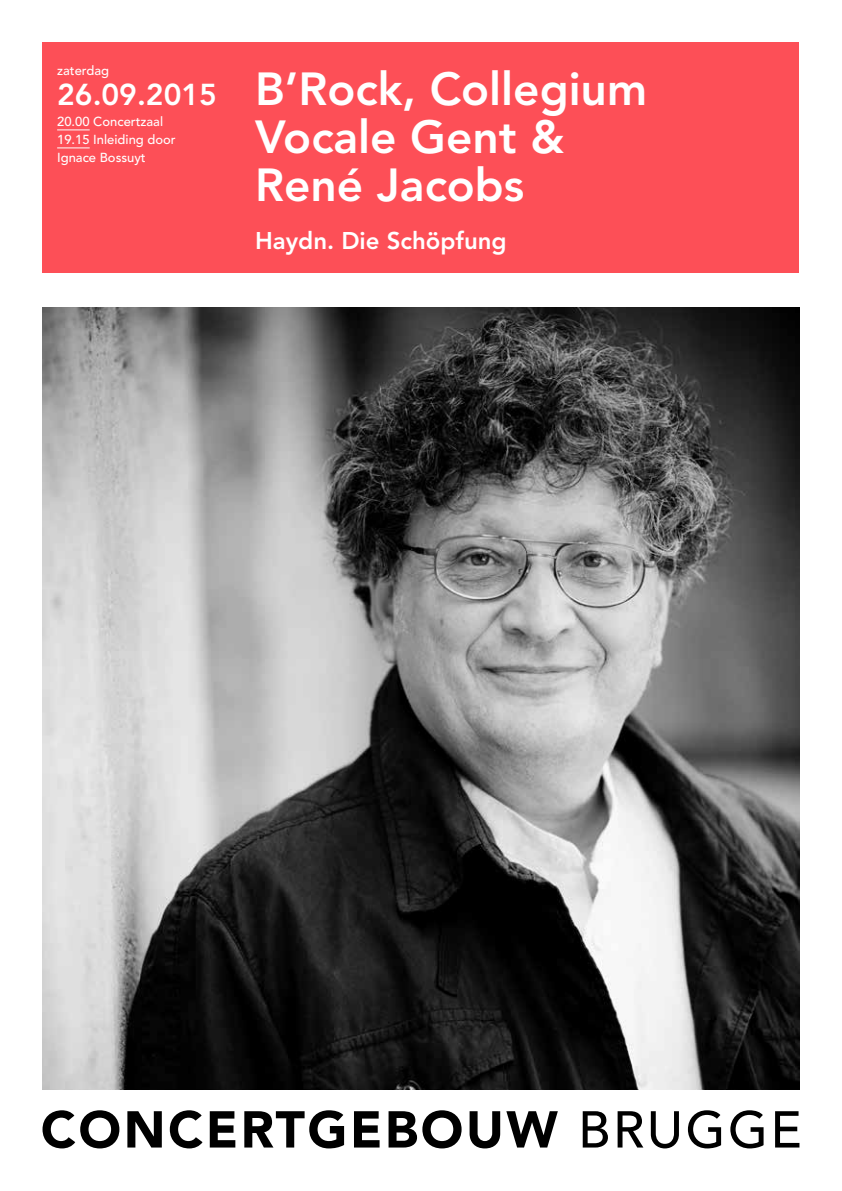
<style>
.page{position:relative;width:842px;height:1191px;background:#fff}
.page>*{position:absolute;margin:0;border:0;box-sizing:border-box;transform-origin:0 0}
.t1{font:800 46px/48px "Avenir LT Pro";color:#fff}
.t2{font:800 30px "Avenir LT Pro";color:#fff}
.t3{font:800 24px "Avenir LT Pro";color:#fff}
.t4{font:500 13px/18px "Avenir LT Pro";color:#fff}
</style>
<div class="page">
<div style="left:43px;top:43px;width:756px;height:230px;background:#fd4f57"></div>
<svg style="left:43px;top:1110px;width:76px;height:38px"></svg>
<svg style="left:127px;top:1111px;width:35px;height:36px"></svg>
<svg style="left:170px;top:1110px;width:33px;height:38px"></svg>
<svg style="left:210px;top:1111px;width:25px;height:36px"></svg>
<svg style="left:244px;top:1110px;width:100px;height:38px"></svg>
<svg style="left:354px;top:1111px;width:26px;height:36px"></svg>
<svg style="left:389px;top:1110px;width:73px;height:38px"></svg>
<svg style="left:470px;top:1111px;width:30px;height:37px"></svg>
<svg style="left:506px;top:1111px;width:52px;height:36px"></svg>
<svg style="left:583px;top:1111px;width:25px;height:36px"></svg>
<svg style="left:618px;top:1111px;width:25px;height:36px"></svg>
<svg style="left:651px;top:1111px;width:28px;height:37px"></svg>
<svg style="left:688px;top:1110px;width:33px;height:38px"></svg>
<svg style="left:730px;top:1110px;width:33px;height:38px"></svg>
<svg style="left:775px;top:1111px;width:24px;height:36px"></svg>
<img style="left:43px;top:308px;width:756px;height:781px">
<hr style="left:57px;top:130px;width:33px;height:1px;background:#fff">
<hr style="left:57px;top:148px;width:33px;height:1px;background:#fff">
<p class="t4" style="left:57px;top:62px;width:54px">zaterdag</p>
<h2 class="t2" style="left:57px;top:77px;width:161px">26.09.2015</h2>
<p class="t4" style="left:57px;top:113px;width:120px">20.00 Concertzaal<br>19.15 Inleiding door<br>Ignace Bossuyt</p>
<h1 class="t1" style="left:255px;top:65px;width:393px">B’Rock, Collegium<br>Vocale Gent &amp;<br>René Jacobs</h1>
<h3 class="t3" style="left:255px;top:226px;width:253px">Haydn. Die Schöpfung</h3>
</div>
